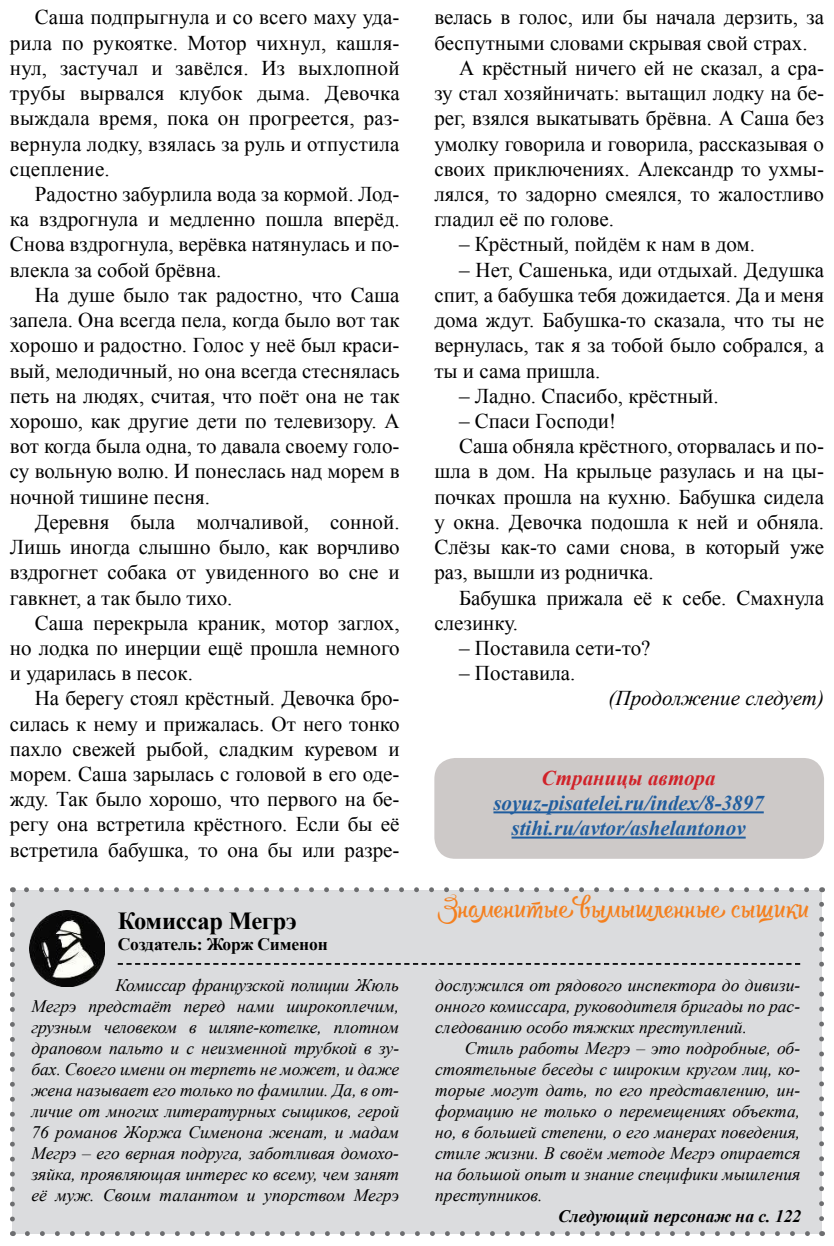
<style>
.page{position:relative;width:834px;height:1246px;background:#fff}
.page>*{position:absolute;margin:0;border:0;box-sizing:border-box;transform-origin:0 0}
.t1{font:700 24.5px "Times New Roman";letter-spacing:-.01em;color:#000}
.t2{font:22.75px "Rupster Script Free";color:#f4801f}
.t3{font:21px/25.2px "Times New Roman";color:#000;text-align:justify}
.t4{font:italic 700 21px/25.2px "Times New Roman";color:#205d9e;text-align:center}
.t5{font:italic 21px "Times New Roman";color:#000}
.t6{font:italic 700 21px "Times New Roman";color:#d12229}
.t7{font:italic 17.5px/21px "Times New Roman";color:#000;text-align:justify}
.t8{font:italic 700 17.5px "Times New Roman";color:#000}
.t9{font:700 17.5px "Times New Roman";letter-spacing:-.01em;color:#000}
</style>
<div class="page">
<div style="left:12px;top:889px;width:809px;height:344px;background:#dbdcde"></div>
<svg style="left:27px;top:1231px;width:786px;height:4px"></svg>
<svg style="left:20px;top:887px;width:786px;height:5px"></svg>
<svg style="left:10px;top:904px;width:5px;height:331px"></svg>
<svg style="left:819px;top:887px;width:4px;height:331px"></svg>
<svg style="left:118px;top:963px;width:682px;height:1px"></svg>
<img style="left:29px;top:910px;width:76px;height:76px">
<div style="left:434px;top:757px;width:389px;height:101px;background:#cdc9c8;border-radius:21px"></div>
<hr style="left:493px;top:811px;width:270px;height:2px;background:#205d9e">
<hr style="left:511px;top:836px;width:234px;height:2px;background:#205d9e">
<p class="t3" style="left:10px;top:5px;width:391px;text-indent:25px">Саша подпрыгнула и со всего маху уда&shy;рила по рукоятке. Мотор чихнул, кашля&shy;нул, застучал и завёлся. Из выхлопной трубы вырвался клубок дыма. Девочка выждала время, пока он прогреется, раз&shy;вернула лодку, взялась за руль и отпустила сцепление.</p>
<p class="t3" style="left:10px;top:181px;width:391px;text-indent:25px">Радостно забурлила вода за кормой. Лод&shy;ка вздрогнула и медленно пошла вперёд.<br>Снова вздрогнула, верёвка натянулась и по&shy;влекла за собой брёвна.</p>
<p class="t3" style="left:10px;top:282px;width:391px;text-indent:25px">На душе было так радостно, что Саша запела. Она всегда пела, когда было вот так хорошо и радостно. Голос у неё был краси&shy;вый, мелодичный, но она всегда стеснялась петь на людях, считая, что поёт она не так хорошо, как другие дети по телевизору. А вот когда была одна, то давала своему голо&shy;су вольную волю. И понеслась над морем в ночной тишине песня.</p>
<p class="t3" style="left:10px;top:509px;width:391px;text-indent:25px">Деревня была молчаливой, сонной.<br>Лишь иногда слышно было, как ворчливо вздрогнет собака от увиденного во сне и гавкнет, а так было тихо.</p>
<p class="t3" style="left:10px;top:609px;width:391px;text-indent:25px">Саша перекрыла краник, мотор заглох, но лодка по инерции ещё прошла немного и ударилась в песок.</p>
<p class="t3" style="left:10px;top:685px;width:391px;text-indent:25px">На берегу стоял крёстный. Девочка бро&shy;силась к нему и прижалась. От него тонко пахло свежей рыбой, сладким куревом и морем. Саша зарылась с головой в его оде&shy;жду. Так было хорошо, что первого на бе&shy;регу она встретила крёстного. Если бы её встретила бабушка, то она бы или разре-</p>
<p class="t3" style="left:434px;top:5px;width:391px">велась в голос, или бы начала дерзить, за</p>
<p class="t3" style="left:434px;top:30px;width:375px">беспутными словами скрывая свой страх.</p>
<p class="t3" style="left:459px;top:55px;width:366px">А крёстный ничего ей не сказал, а сра-</p>
<p class="t3" style="left:434px;top:80px;width:391px">зу стал хозяйничать: вытащил лодку на бе-</p>
<p class="t3" style="left:434px;top:105px;width:391px">рег, взялся выкатывать брёвна. А Саша без</p>
<p class="t3" style="left:434px;top:131px;width:391px">умолку говорила и говорила, рассказывая о</p>
<p class="t3" style="left:434px;top:156px;width:391px">своих приключениях. Александр то ухмы-</p>
<p class="t3" style="left:434px;top:181px;width:391px">лялся, то задорно смеялся, то жалостливо</p>
<p class="t3" style="left:434px;top:206px;width:181px">гладил её по голове.</p>
<p class="t3" style="left:459px;top:231px;width:297px">– Крёстный, пойдём к нам в дом.</p>
<p class="t3" style="left:434px;top:257px;width:391px;text-indent:25px">– Нет, Сашенька, иди отдыхай. Дедушка спит, а бабушка тебя дожидается. Да и меня дома ждут. Бабушка-то сказала, что ты не вернулась, так я за тобой было собрался, а ты и сама пришла.</p>
<p class="t3" style="left:459px;top:383px;width:261px">– Ладно. Спасибо, крёстный.</p>
<p class="t3" style="left:459px;top:408px;width:158px">– Спаси Господи!</p>
<p class="t3" style="left:459px;top:433px;width:366px">Саша обняла крёстного, оторвалась и по-</p>
<p class="t3" style="left:434px;top:458px;width:391px">шла в дом. На крыльце разулась и на цы-</p>
<p class="t3" style="left:434px;top:483px;width:391px">почках прошла на кухню. Бабушка сидела</p>
<p class="t3" style="left:434px;top:509px;width:391px">у окна. Девочка подошла к ней и обняла.</p>
<p class="t3" style="left:434px;top:534px;width:391px">Слёзы как-то сами снова, в который уже</p>
<p class="t3" style="left:434px;top:559px;width:221px">раз, вышли из родничка.</p>
<p class="t3" style="left:459px;top:584px;width:366px">Бабушка прижала её к себе. Смахнула</p>
<p class="t3" style="left:434px;top:609px;width:85px">слезинку.</p>
<p class="t3" style="left:459px;top:635px;width:193px">– Поставила сети-то?</p>
<p class="t3" style="left:459px;top:660px;width:118px">– Поставила.</p>
<p class="t5" style="left:608px;top:683px;width:217px">(Продолжение следует)</p>
<p class="t6" style="left:541px;top:763px;width:175px">Страницы автора</p>
<p class="t4" style="left:493px;top:792px;width:272px">soyuz-pisatelei.ru/index/8-3897 stihi.ru/avtor/ashelantonov</p>
<p class="t2" style="left:437px;top:895px;width:374px">Знаменитые вымышленные сыщики</p>
<p class="t1" style="left:118px;top:903px;width:180px">Комиссар Мегрэ</p>
<p class="t9" style="left:118px;top:931px;width:211px">Создатель: Жорж Сименон</p>
<p class="t7" style="left:31px;top:974px;width:369px;text-indent:84px">Комиссар французской полиции Жюль Мегрэ предстаёт перед нами широкоплечим, грузным человеком в шляпе-котелке, плотном драповом пальто и с неизменной трубкой в зу&shy;бах. Своего имени он терпеть не может, и даже жена называет его только по фамилии. Да, в от&shy;личие от многих литературных сыщиков, герой 76 романов Жоржа Сименона женат, и мадам Мегрэ – его верная подруга, заботливая домохо&shy;зяйка, проявляющая интерес ко всему, чем занят её муж. Своим талантом и упорством Мегрэ</p>
<p class="t7" style="left:435px;top:974px;width:366px">дослужился от рядового инспектора до дивизи&shy;онного комиссара, руководителя бригады по рас&shy;следованию особо тяжких преступлений.</p>
<p class="t7" style="left:435px;top:1037px;width:366px;text-indent:30px">Стиль работы Мегрэ – это подробные, об&shy;стоятельные беседы с широким кругом лиц, ко&shy;торые могут дать, по его представлению, ин&shy;формацию не только о перемещениях объекта, но, в большей степени, о его манерах поведения, стиле жизни. В своём методе Мегрэ опирается на большой опыт и знание специфики мышления преступников.</p>
<p class="t8" style="left:558px;top:1203px;width:244px">Следующий персонаж на с. 122</p>
</div>
